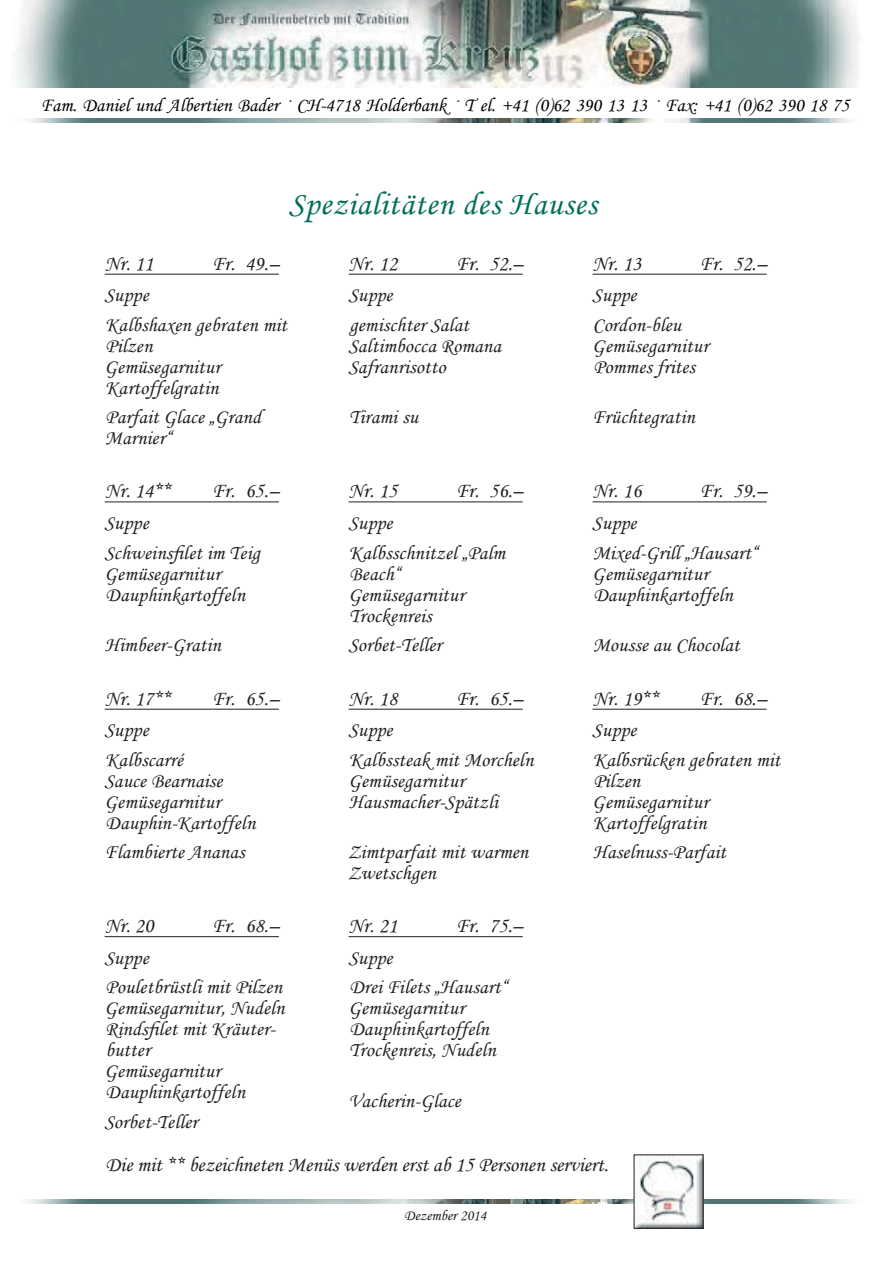
<style>
.page{position:relative;width:893px;height:1263px;background:#fff}
.page>*{position:absolute;margin:0;border:0;box-sizing:border-box;transform-origin:0 0}
.t1{font:33px "Monotype Corsiva";letter-spacing:.025em;color:#016f5a}
.t2{font:21px "Monotype Corsiva";color:#231f20}
.t3{font:20.25px/21px "Monotype Corsiva";letter-spacing:.01em;color:#231f20}
.t4{font:19.5px "Monotype Corsiva";color:#000}
.t5{font:15px "Monotype Corsiva";color:#231f20}
</style>
<div class="page">
<img style="left:16px;top:0;width:843px;height:88px">
<img style="left:29px;top:118px;width:820px;height:5px">
<img style="left:24px;top:1199px;width:828px;height:4px">
<img style="left:635px;top:1156px;width:66px;height:71px">
<hr style="left:105px;top:274px;width:174px;height:1px;background:#231f20">
<hr style="left:348px;top:274px;width:174px;height:1px;background:#231f20">
<hr style="left:592px;top:274px;width:174px;height:1px;background:#231f20">
<hr style="left:105px;top:502px;width:174px;height:1px;background:#231f20">
<hr style="left:348px;top:502px;width:174px;height:1px;background:#231f20">
<hr style="left:592px;top:502px;width:174px;height:1px;background:#231f20">
<hr style="left:105px;top:709px;width:174px;height:1px;background:#231f20">
<hr style="left:348px;top:709px;width:174px;height:1px;background:#231f20">
<hr style="left:592px;top:709px;width:174px;height:1px;background:#231f20">
<hr style="left:105px;top:936px;width:174px;height:1px;background:#231f20">
<hr style="left:348px;top:936px;width:174px;height:1px;background:#231f20">
<p class="t4" style="left:41px;top:98px;width:809px">Fam. Daniel und Albertien Bader CH-4718 Holderbank T el. +41 (0)62 390 13 13 Fax: +41 (0)62 390 18 75</p>
<h1 class="t1" style="left:289px;top:191px;width:310px">Spezialitäten des Hauses</h1>
<p class="t2" style="left:105px;top:255px;width:50px">Nr. 11</p>
<p class="t2" style="left:212px;top:255px;width:68px">Fr. 49.–</p>
<p class="t3" style="left:104px;top:282px;width:184px;line-height:29.5px">Suppe<br>Kalbshaxen gebraten mit</p>
<p class="t3" style="left:104px;top:337px;width:118px">Pilzen<br>Gemüsegarnitur<br>Kartoffelgratin</p>
<p class="t3" style="left:105px;top:408px;width:158px">Parfait Glace „Grand<br>Marnier“</p>
<p class="t2" style="left:105px;top:483px;width:68px">Nr. 14**</p>
<p class="t2" style="left:212px;top:483px;width:68px">Fr. 65.–</p>
<p class="t3" style="left:104px;top:510px;width:157px;line-height:29.5px">Suppe<br>Schweinsfilet im Teig</p>
<p class="t3" style="left:104px;top:565px;width:142px">Gemüsegarnitur<br>Dauphinkartoffeln</p>
<p class="t3" style="left:105px;top:636px;width:117px">Himbeer-Gratin</p>
<p class="t2" style="left:105px;top:690px;width:68px">Nr. 17**</p>
<p class="t2" style="left:212px;top:690px;width:68px">Fr. 65.–</p>
<p class="t3" style="left:104px;top:717px;width:80px;line-height:29.5px">Suppe<br>Kalbscarré</p>
<p class="t3" style="left:104px;top:772px;width:152px">Sauce Bearnaise<br>Gemüsegarnitur<br>Dauphin-Kartoffeln</p>
<p class="t3" style="left:105px;top:843px;width:141px">Flambierte Ananas</p>
<p class="t2" style="left:105px;top:918px;width:50px">Nr. 20</p>
<p class="t2" style="left:212px;top:918px;width:68px">Fr. 68.–</p>
<p class="t3" style="left:104px;top:945px;width:179px;line-height:29.5px">Suppe<br>Pouletbrüstli mit Pilzen</p>
<p class="t3" style="left:104px;top:999px;width:182px">Gemüsegarnitur, Nudeln<br>Rindsfilet mit Kräuter&shy;butter<br>Gemüsegarnitur<br>Dauphinkartoffeln</p>
<p class="t3" style="left:104px;top:1113px;width:95px">Sorbet-Teller</p>
<p class="t2" style="left:348px;top:255px;width:50px">Nr. 12</p>
<p class="t2" style="left:456px;top:255px;width:68px">Fr. 52.–</p>
<p class="t3" style="left:348px;top:282px;width:122px;line-height:29.5px">Suppe gemischter Salat</p>
<p class="t3" style="left:348px;top:337px;width:154px">Saltimbocca Romana<br>Safranrisotto</p>
<p class="t3" style="left:349px;top:408px;width:70px">Tirami su</p>
<p class="t2" style="left:348px;top:483px;width:50px">Nr. 15</p>
<p class="t2" style="left:456px;top:483px;width:68px">Fr. 56.–</p>
<p class="t3" style="left:348px;top:510px;width:158px;line-height:29.5px">Suppe<br>Kalbsschnitzel „Palm</p>
<p class="t3" style="left:348px;top:565px;width:118px">Beach“<br>Gemüsegarnitur<br>Trockenreis</p>
<p class="t3" style="left:348px;top:636px;width:95px">Sorbet-Teller</p>
<p class="t2" style="left:348px;top:690px;width:50px">Nr. 18</p>
<p class="t2" style="left:456px;top:690px;width:68px">Fr. 65.–</p>
<p class="t3" style="left:348px;top:717px;width:186px;line-height:29.5px">Suppe<br>Kalbssteak mit Morcheln</p>
<p class="t3" style="left:348px;top:772px;width:151px">Gemüsegarnitur<br>Hausmacher-Spätzli</p>
<p class="t3" style="left:347px;top:843px;width:182px">Zimtparfait mit warmen<br>Zwetschgen</p>
<p class="t2" style="left:348px;top:918px;width:50px">Nr. 21</p>
<p class="t2" style="left:456px;top:918px;width:68px">Fr. 75.–</p>
<p class="t3" style="left:348px;top:945px;width:161px;line-height:29.5px">Suppe<br>Drei Filets „Hausart“</p>
<p class="t3" style="left:348px;top:999px;width:149px">Gemüsegarnitur<br>Dauphinkartoffeln<br>Trockenreis, Nudeln</p>
<p class="t3" style="left:348px;top:1092px;width:114px">Vacherin-Glace</p>
<p class="t2" style="left:592px;top:255px;width:50px">Nr. 13</p>
<p class="t2" style="left:700px;top:255px;width:68px">Fr. 52.–</p>
<p class="t3" style="left:592px;top:282px;width:90px;line-height:29.5px">Suppe<br>Cordon-bleu</p>
<p class="t3" style="left:592px;top:337px;width:118px">Gemüsegarnitur<br>Pommes frites</p>
<p class="t3" style="left:592px;top:408px;width:104px">Früchtegratin</p>
<p class="t2" style="left:592px;top:483px;width:50px">Nr. 16</p>
<p class="t2" style="left:700px;top:483px;width:68px">Fr. 59.–</p>
<p class="t3" style="left:592px;top:510px;width:167px;line-height:29.5px">Suppe<br>Mixed-Grill „Hausart“</p>
<p class="t3" style="left:592px;top:565px;width:142px">Gemüsegarnitur<br>Dauphinkartoffeln</p>
<p class="t3" style="left:592px;top:636px;width:148px">Mousse au Chocolat</p>
<p class="t2" style="left:592px;top:690px;width:68px">Nr. 19**</p>
<p class="t2" style="left:700px;top:690px;width:68px">Fr. 68.–</p>
<p class="t3" style="left:592px;top:717px;width:189px;line-height:29.5px">Suppe<br>Kalbsrücken gebraten mit</p>
<p class="t3" style="left:592px;top:772px;width:118px">Pilzen<br>Gemüsegarnitur<br>Kartoffelgratin</p>
<p class="t3" style="left:593px;top:843px;width:134px">Haselnuss-Parfait</p>
<p class="t2" style="left:106px;top:1157px;width:504px">Die mit ** bezeichneten Menüs werden erst ab 15 Personen serviert.</p>
<p class="t5" style="left:404px;top:1210px;width:84px">Dezember 2014</p>
</div>
